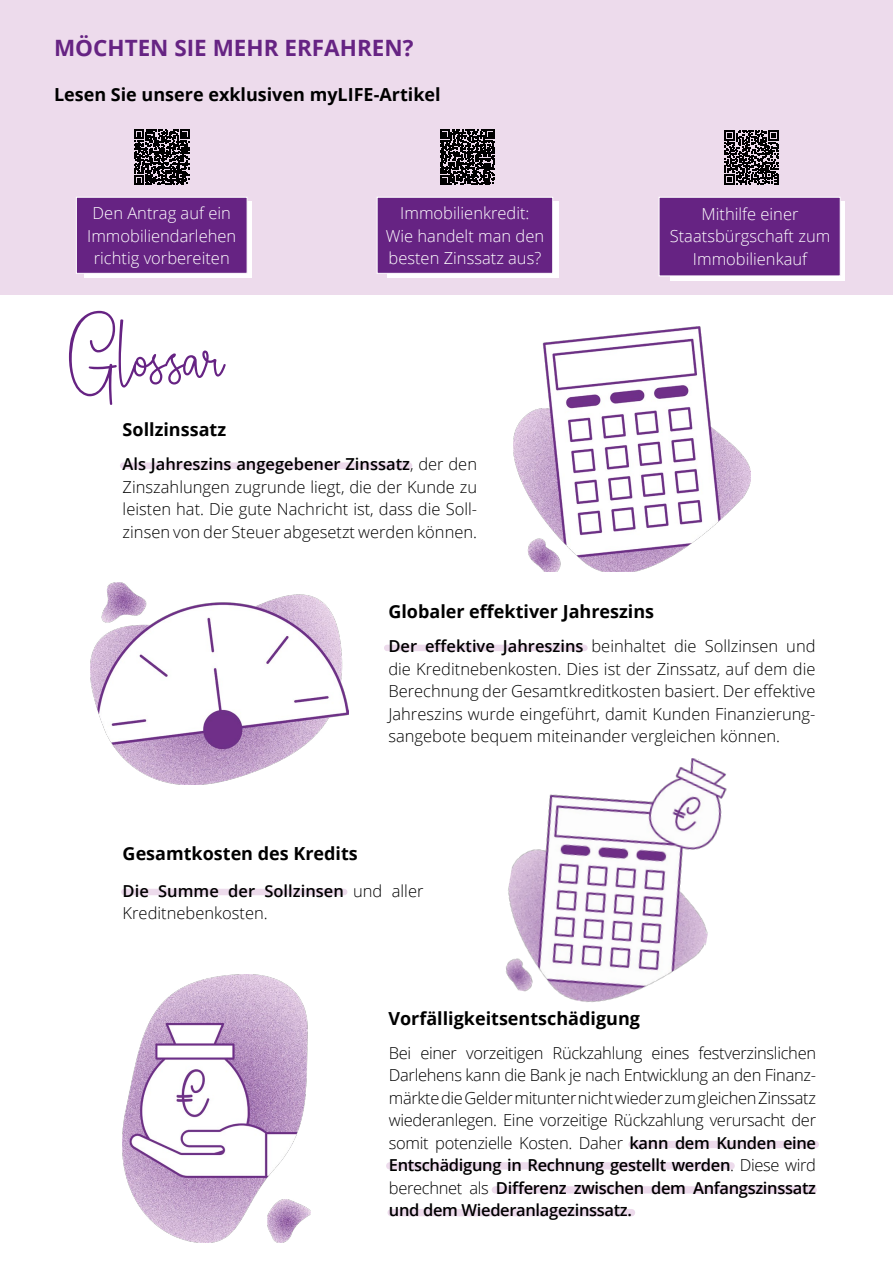
<style>
.page{position:relative;width:893px;height:1263px;background:#fff}
.page>*{position:absolute;margin:0;border:0;box-sizing:border-box;transform-origin:0 0}
.t1{font:100.8px "Stanlley";color:#662383}
.t2{font:700 22.5px "Open Sans";color:#662383}
.t3{font:700 18px "Open Sans";color:#000}
.t4{font:300 16.5px/22.5px "Open Sans";color:#000;text-align:justify}
.t5{font:300 16.5px/22.5px "Open Sans";color:#fff;text-align:center}
.s1{font-weight:600}
</style>
<div class="page">
<div style="left:384px;top:645px;width:204px;height:6px;background:#eddbec;border-radius:3px"></div>
<div style="left:120px;top:462px;width:292px;height:7px;background:#eddbec;border-radius:3px"></div>
<div style="left:121px;top:889px;width:226px;height:6px;background:#eddbec;border-radius:3px"></div>
<div style="left:628px;top:1141px;width:191px;height:7px;background:#eddbec;border-radius:4px"></div>
<div style="left:386px;top:1162px;width:349px;height:7px;background:#eddbec;border-radius:4px"></div>
<div style="left:492px;top:1186px;width:325px;height:7px;background:#eddbec;border-radius:4px"></div>
<div style="left:387px;top:1209px;width:248px;height:7px;background:#eddbec;border-radius:4px"></div>
<div style="left:0;top:0;width:893px;height:294px;background:#eddbec"></div>
<img style="left:513px;top:327px;width:238px;height:245px">
<img style="left:506px;top:758px;width:221px;height:244px">
<img style="left:91px;top:583px;width:257px;height:201px">
<img style="left:122px;top:974px;width:189px;height:268px">
<svg style="left:134px;top:130px;width:55px;height:55px"></svg>
<svg style="left:725px;top:130px;width:54px;height:54px"></svg>
<svg style="left:440px;top:130px;width:55px;height:55px"></svg>
<div style="left:84px;top:201px;width:168px;height:77px;background:#fff"></div>
<div style="left:76px;top:197px;width:172px;height:77px;background:#662383;border:1px solid #fff"></div>
<div style="left:670px;top:201px;width:175px;height:80px;background:#fff"></div>
<div style="left:659px;top:197px;width:182px;height:79px;background:#662383;border:1px solid #fff"></div>
<div style="left:387px;top:201px;width:171px;height:77px;background:#fff"></div>
<div style="left:377px;top:197px;width:176px;height:77px;background:#662383;border:1px solid #fff"></div>
<h2 class="t2" style="left:54px;top:32px;width:361px">MÖCHTEN SIE MEHR ERFAHREN?</h2>
<p class="t3" style="left:54px;top:82px;width:388px">Lesen Sie unsere exklusiven myLIFE-Artikel</p>
<p class="t5" style="left:87px;top:201px;width:151px">Den Antrag auf ein<br>Immobiliendarlehen richtig vorbereiten</p>
<p class="t5" style="left:670px;top:202px;width:162px">Mithilfe einer<br>Staatsbürgschaft zum<br>Immobilienkauf</p>
<p class="t5" style="left:386px;top:201px;width:160px">Immobilienkredit:<br>Wie handelt man den besten Zinssatz aus?</p>
<h1 class="t1" style="left:67px;top:294px;width:158px">Glossar</h1>
<p class="t3" style="left:123px;top:417px;width:105px">Sollzinssatz</p>
<p class="t4" style="left:123px;top:453px;width:356px"><span class="s1">Als Jahreszins angegebener Zinssatz</span>, der den Zinszahlungen zugrunde liegt, die der Kunde zu leisten hat. Die gute Nachricht ist, dass die Soll&shy;zinsen von der Steuer abgesetzt werden können.</p>
<p class="t3" style="left:388px;top:598px;width:267px">Globaler effektiver Jahreszins</p>
<p class="t4" style="left:388px;top:634px;width:429px"><span class="s1">Der effektive Jahreszins</span> beinhaltet die Sollzinsen und die Kreditnebenkosten. Dies ist der Zinssatz, auf dem die Berechnung der Gesamtkreditkosten basiert. Der effektive Jahreszins wurde eingeführt, damit Kunden Finanzierung&shy;sangebote bequem miteinander vergleichen können.</p>
<p class="t3" style="left:123px;top:841px;width:237px">Gesamtkosten des Kredits</p>
<p class="t4" style="left:123px;top:879px;width:302px"><span class="s1">Die Summe der Sollzinsen</span> und aller<br>Kreditnebenkosten.</p>
<p class="t3" style="left:388px;top:1005px;width:253px">Vorfälligkeitsentschädigung</p>
<p class="t4" style="left:389px;top:1041px;width:429px">Bei einer vorzeitigen Rückzahlung eines festverzinslichen Darlehens kann die Bank je nach Entwicklung an den Finanz&shy;märkte die Gelder mitunter nicht wieder zum gleichen Zinssatz wiederanlegen. Eine vorzeitige Rückzahlung verursacht der somit potenzielle Kosten. Daher <span class="s1">kann dem Kunden eine Entschädigung in Rechnung gestellt werden</span>. Diese wird berechnet als <span class="s1">Differenz zwischen dem Anfangszinssatz und dem Wiederanlagezinssatz.</span></p>
</div>
